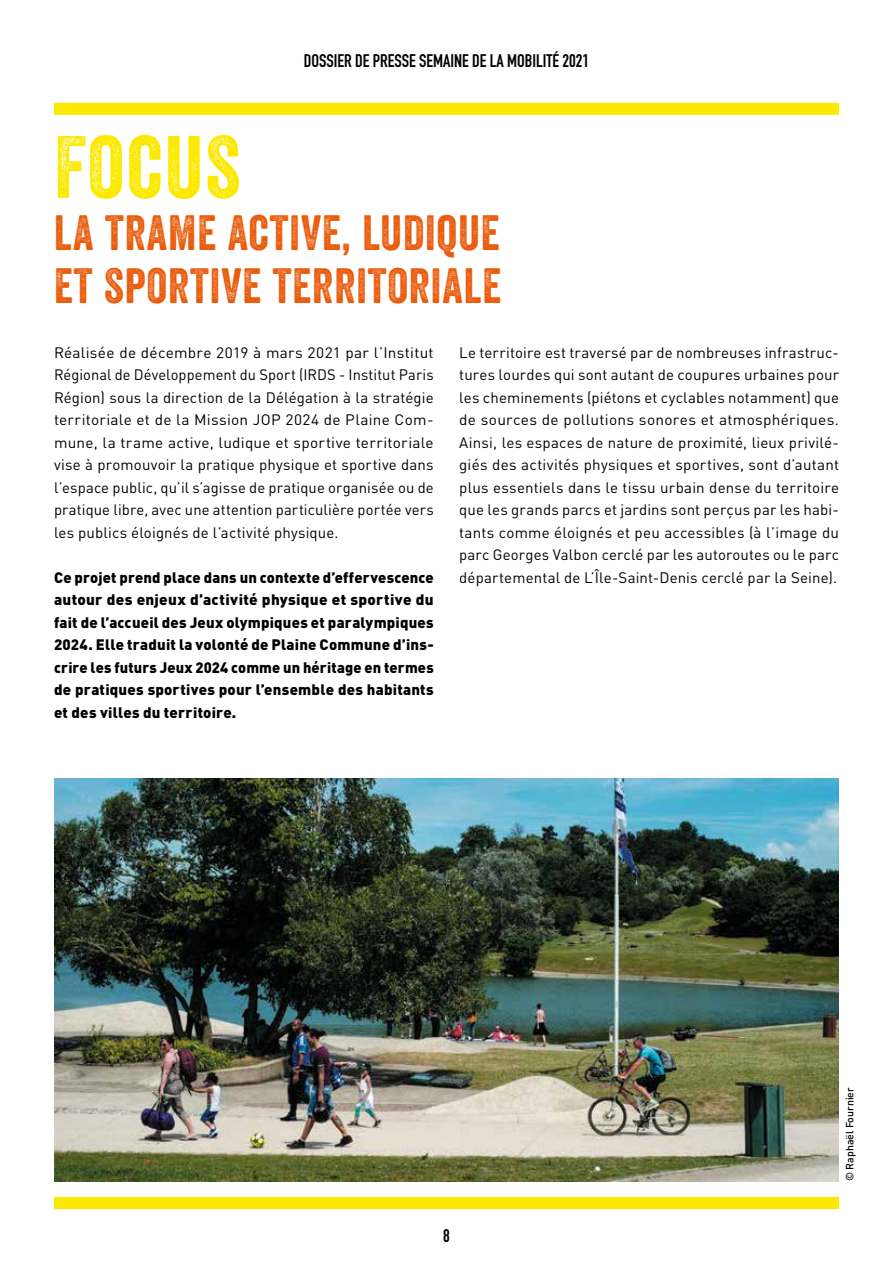
<style>
.page{position:relative;width:893px;height:1263px;background:#fff}
.page>*{position:absolute;margin:0;border:0;box-sizing:border-box;transform-origin:0 0}
.t1{font:85.5px "Veneer Two";letter-spacing:.02em;color:#fce900}
.t2{font:48px/52.5px "Veneer Two";letter-spacing:.02em;color:#ea5b0b}
.t3{font:700 18px "DIN Condensed";color:#000}
.t4{font:15px/22.5px "DIN";letter-spacing:.01em;color:#000;text-align:justify}
.t5{font:900 15px/22.5px "DIN";letter-spacing:.015em;color:#000;text-align:justify}
.t6{font:500 10.5px "DIN";color:#000}
</style>
<div class="page">
<div style="left:54px;top:103px;width:785px;height:12px;background:#fce900"></div>
<div style="left:54px;top:1197px;width:785px;height:12px;background:#fce900"></div>
<img style="left:54px;top:778px;width:785px;height:403px">
<p class="t3" style="left:304px;top:48px;width:287px">DOSSIER DE PRESSE SEMAINE DE LA MOBILITÉ 2021</p>
<h1 class="t1" style="left:54px;top:115px;width:188px">FOCUS</h1>
<h2 class="t2" style="left:54px;top:206px;width:449px">LA TRAME ACTIVE, LUDIQUE<br>ET SPORTIVE TERRITORIALE</h2>
<p class="t4" style="left:54px;top:341px;width:381px">Réalisée de décembre 2019 à mars 2021 par l’Institut Régional de Développement du Sport (IRDS - Institut Paris Région) sous la direction de la Délégation à la stratégie territoriale et de la Mission JOP 2024 de Plaine Com&shy;mune, la trame active, ludique et sportive territoriale vise à promouvoir la pratique physique et sportive dans l’espace public, qu’il s’agisse de pratique organisée ou de pratique libre, avec une attention particulière portée vers les publics éloignés de l’activité physique.</p>
<p class="t5" style="left:54px;top:565px;width:381px">Ce projet prend place dans un contexte d’effervescence autour des enjeux d’activité physique et sportive du fait de l’accueil des Jeux olympiques et paralympiques 2024. Elle traduit la volonté de Plaine Commune d’ins&shy;crire les futurs Jeux 2024 comme un héritage en termes de pratiques sportives pour l’ensemble des habitants et des villes du territoire.</p>
<p class="t4" style="left:459px;top:341px;width:381px">Le territoire est traversé par de nombreuses infrastruc&shy;tures lourdes qui sont autant de coupures urbaines pour les cheminements (piétons et cyclables notamment) que de sources de pollutions sonores et atmosphériques.<br>Ainsi, les espaces de nature de proximité, lieux privilé&shy;giés des activités physiques et sportives, sont d’autant plus essentiels dans le tissu urbain dense du territoire que les grands parcs et jardins sont perçus par les habi&shy;tants comme éloignés et peu accessibles (à l’image du parc Georges Valbon cerclé par les autoroutes ou le parc départemental de L’Île-Saint-Denis cerclé par la Seine).</p>
<p class="t3" style="left:443px;top:1224px;width:8px">8</p>
<p class="t6" style="left:843px;top:1181px;width:95px;rotate:-90deg">© Raphaël Fournier</p>
</div>
